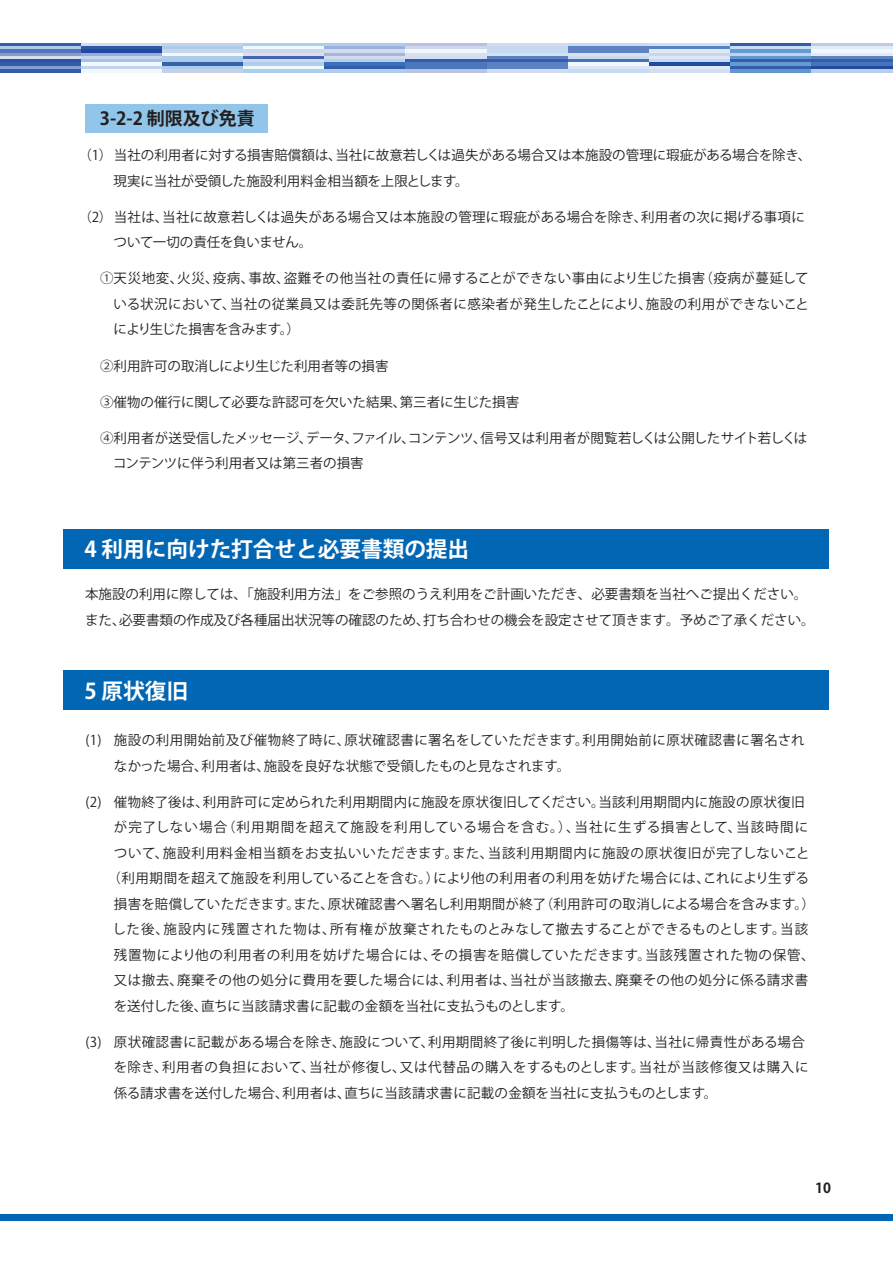
<style>
.page{position:relative;width:893px;height:1263px;background:#fff}
.page>*{position:absolute;margin:0;border:0;box-sizing:border-box;transform-origin:0 0}
.t1{font:700 21.6px "Koz Go Pr 6 N";color:#fff}
.t2{font:700 18px "Koz Go Pr 6 N";color:#231f20}
.t3{font:700 13.8px "Koz Go Pro";color:#231f20}
.t4{font:13.5px/25.5px "Koz Go Pr 6 N";letter-spacing:.01em;color:#231f20}
.t5{font:13.5px "Koz Go Pr 6 N";letter-spacing:.06em;color:#231f20}
.t6{font:13.5px/25.5px "Koz Go Pr 6 N";letter-spacing:-.01em;color:#231f20}
.t7{font:13.5px "Koz Go Pr 6 N";letter-spacing:.035em;color:#231f20}
.t8{font:13.5px "Koz Go Pr 6 N";letter-spacing:.07em;color:#231f20}
.t9{font:13.5px "Koz Go Pr 6 N";letter-spacing:.05em;color:#231f20}
</style>
<div class="page">
<div style="left:64px;top:529px;width:765px;height:39px;background:#0166b3"></div>
<div style="left:64px;top:671px;width:765px;height:39px;background:#0166b3"></div>
<div style="left:0;top:1214px;width:893px;height:6px;background:#0166b3"></div>
<hr style="left:0;top:43px;width:81px;height:3px;background:#315dab">
<hr style="left:81px;top:43px;width:81px;height:3px;background:#d2dbef">
<hr style="left:162px;top:43px;width:82px;height:3px;background:#c6d0e9">
<hr style="left:244px;top:43px;width:81px;height:3px;background:#abd0ee">
<hr style="left:325px;top:43px;width:81px;height:3px;background:#b1cdea">
<hr style="left:406px;top:43px;width:81px;height:3px;background:#b8c2e1">
<hr style="left:487px;top:43px;width:81px;height:3px;background:#d5dbef">
<hr style="left:568px;top:43px;width:81px;height:3px;background:#bfdcf2">
<hr style="left:649px;top:43px;width:82px;height:3px;background:#d4def0">
<hr style="left:731px;top:43px;width:81px;height:3px;background:#315dab">
<hr style="left:812px;top:43px;width:81px;height:3px;background:#bacee9">
<svg style="left:0;top:46px;width:81px;height:4px"></svg>
<svg style="left:81px;top:46px;width:81px;height:4px"></svg>
<svg style="left:162px;top:46px;width:82px;height:4px"></svg>
<svg style="left:244px;top:46px;width:81px;height:4px"></svg>
<svg style="left:325px;top:46px;width:81px;height:4px"></svg>
<svg style="left:406px;top:46px;width:81px;height:4px"></svg>
<hr style="left:487px;top:46px;width:81px;height:4px;background:#c7d9ef">
<hr style="left:568px;top:46px;width:81px;height:4px;background:#6081c1">
<svg style="left:649px;top:46px;width:82px;height:4px"></svg>
<svg style="left:731px;top:46px;width:81px;height:4px"></svg>
<svg style="left:812px;top:46px;width:81px;height:4px"></svg>
<hr style="left:0;top:50px;width:81px;height:3px;background:#5273b9">
<hr style="left:81px;top:50px;width:81px;height:3px;background:#22499f">
<hr style="left:162px;top:50px;width:82px;height:3px;background:#c9d5ec">
<hr style="left:244px;top:50px;width:81px;height:3px;background:#ccd8ed">
<hr style="left:325px;top:50px;width:81px;height:3px;background:#d2dbef">
<hr style="left:406px;top:50px;width:81px;height:3px;background:#eef8fd">
<hr style="left:487px;top:50px;width:81px;height:3px;background:#c3dcf2">
<hr style="left:568px;top:50px;width:81px;height:3px;background:#5d82c2">
<hr style="left:649px;top:50px;width:82px;height:3px;background:#e0e8f5">
<hr style="left:731px;top:50px;width:81px;height:3px;background:#649bd2">
<hr style="left:812px;top:50px;width:81px;height:3px;background:#eef8fd">
<hr style="left:0;top:53px;width:81px;height:3px;background:#8c97cc">
<hr style="left:81px;top:53px;width:81px;height:3px;background:#96aed9">
<hr style="left:162px;top:53px;width:82px;height:3px;background:#eef8fd">
<hr style="left:244px;top:53px;width:81px;height:3px;background:#ebd9ea">
<hr style="left:325px;top:53px;width:81px;height:3px;background:#a6b6dd">
<hr style="left:406px;top:53px;width:81px;height:3px;background:#d9dff0">
<hr style="left:487px;top:53px;width:81px;height:3px;background:#d5e1f2">
<hr style="left:568px;top:53px;width:81px;height:3px;background:#d7e2f2">
<hr style="left:649px;top:53px;width:82px;height:3px;background:#cbd5ec">
<hr style="left:731px;top:53px;width:81px;height:3px;background:#c3d1ea">
<hr style="left:812px;top:53px;width:81px;height:3px;background:#e3e9f5">
<hr style="left:0;top:56px;width:81px;height:3px;background:#d6ddef">
<hr style="left:81px;top:56px;width:81px;height:3px;background:#c8d4ec">
<hr style="left:162px;top:56px;width:82px;height:3px;background:#adccea">
<hr style="left:244px;top:56px;width:81px;height:3px;background:#4167b1">
<hr style="left:325px;top:56px;width:81px;height:3px;background:#d2dbef">
<hr style="left:406px;top:56px;width:81px;height:3px;background:#d4dcef">
<hr style="left:487px;top:56px;width:81px;height:3px;background:#5c7fc0">
<hr style="left:568px;top:56px;width:81px;height:3px;background:#ccdaef">
<hr style="left:649px;top:56px;width:82px;height:3px;background:#dde6f4">
<hr style="left:731px;top:56px;width:81px;height:3px;background:#6196cf">
<hr style="left:812px;top:56px;width:81px;height:3px;background:#5d82c2">
<hr style="left:0;top:59px;width:81px;height:4px;background:#2b51a3">
<svg style="left:81px;top:59px;width:81px;height:4px"></svg>
<svg style="left:162px;top:59px;width:82px;height:4px"></svg>
<svg style="left:244px;top:59px;width:81px;height:4px"></svg>
<svg style="left:325px;top:59px;width:81px;height:4px"></svg>
<svg style="left:406px;top:59px;width:81px;height:4px"></svg>
<svg style="left:487px;top:59px;width:81px;height:4px"></svg>
<svg style="left:568px;top:59px;width:81px;height:4px"></svg>
<svg style="left:649px;top:59px;width:82px;height:4px"></svg>
<svg style="left:731px;top:59px;width:81px;height:4px"></svg>
<svg style="left:812px;top:59px;width:81px;height:4px"></svg>
<hr style="left:0;top:63px;width:81px;height:3px;background:#325ca9">
<hr style="left:81px;top:63px;width:81px;height:3px;background:#eef8fd">
<hr style="left:162px;top:63px;width:82px;height:3px;background:#3661ad">
<hr style="left:244px;top:63px;width:81px;height:3px;background:#aeceec">
<hr style="left:325px;top:63px;width:81px;height:3px;background:#3b6fb7">
<hr style="left:406px;top:63px;width:81px;height:3px;background:#4d76bb">
<hr style="left:487px;top:63px;width:81px;height:3px;background:#5c80c1">
<hr style="left:568px;top:63px;width:81px;height:3px;background:#eef8fd">
<hr style="left:649px;top:63px;width:82px;height:3px;background:#22499f">
<hr style="left:731px;top:63px;width:81px;height:3px;background:#649bd2">
<hr style="left:812px;top:63px;width:81px;height:3px;background:#4474ba">
<hr style="left:0;top:66px;width:81px;height:3px;background:#839fd2">
<hr style="left:81px;top:66px;width:81px;height:3px;background:#c3d5ed">
<hr style="left:162px;top:66px;width:82px;height:3px;background:#aacceb">
<hr style="left:244px;top:66px;width:81px;height:3px;background:#eef8fd">
<hr style="left:325px;top:66px;width:81px;height:3px;background:#315dab">
<hr style="left:406px;top:66px;width:81px;height:3px;background:#4b77bc">
<hr style="left:487px;top:66px;width:81px;height:3px;background:#5686c5">
<hr style="left:568px;top:66px;width:81px;height:3px;background:#dce2f2">
<hr style="left:649px;top:66px;width:82px;height:3px;background:#dde6f4">
<hr style="left:731px;top:66px;width:81px;height:3px;background:#315dab">
<hr style="left:812px;top:66px;width:81px;height:3px;background:#22499f">
<hr style="left:0;top:69px;width:81px;height:4px;background:#315dab">
<hr style="left:81px;top:69px;width:81px;height:4px;background:#eef8fd">
<hr style="left:162px;top:69px;width:82px;height:4px;background:#c6d0e9">
<hr style="left:244px;top:69px;width:81px;height:4px;background:#abd0ee">
<hr style="left:325px;top:69px;width:81px;height:4px;background:#b1cdea">
<hr style="left:406px;top:69px;width:81px;height:4px;background:#b8c2e1">
<hr style="left:487px;top:69px;width:81px;height:4px;background:#d5dbef">
<hr style="left:568px;top:69px;width:81px;height:4px;background:#bfdcf2">
<hr style="left:649px;top:69px;width:82px;height:4px;background:#d4def0">
<hr style="left:731px;top:69px;width:81px;height:4px;background:#6196cf">
<hr style="left:812px;top:69px;width:81px;height:4px;background:#bacee9">
<div style="left:85px;top:104px;width:183px;height:28px;background:#92c5ea"></div>
<h2 class="t2" style="left:100px;top:108px;width:157px">3-2-2 制限及び免責</h2>
<p class="t4" style="left:114px;top:143px;width:699px;text-indent:-35px">（1） 当社の利用者に対する損害賠償額は、当社に故意若しくは過失がある場合又は本施設の管理に瑕疵がある場合を除き、現実に当社が受領した施設利用料金相当額を上限とします。</p>
<p class="t4" style="left:114px;top:205px;width:693px;text-indent:-35px">（2） 当社は、当社に故意若しくは過失がある場合又は本施設の管理に瑕疵がある場合を除き、利用者の次に掲げる事項について一切の責任を負いません。</p>
<p class="t4" style="left:114px;top:266px;width:697px;text-align:justify;text-indent:-14px">①天災地変、火災、疫病、事故、盗難その他当社の責任に帰することができない事由により生じた損害（疫病が蔓延している状況において、当社の従業員又は委託先等の関係者に感染者が発生したことにより、施設の利用ができないことにより生じた損害を含みます。）</p>
<p class="t4" style="left:100px;top:353px;width:290px">②利用許可の取消しにより生じた利用者等の損害</p>
<p class="t4" style="left:100px;top:389px;width:421px">③催物の催行に関して必要な許認可を欠いた結果、第三者に生じた損害</p>
<p class="t6" style="left:113px;top:425px;width:696px;text-indent:-13px">④利用者が送受信したメッセージ、データ、ファイル、コンテンツ、信号又は利用者が閲覧若しくは公開したサイト若しくはコンテンツに伴う利用者又は第三者の損害</p>
<h1 class="t1" style="left:84px;top:537px;width:386px">4 利用に向けた打合せと必要書類の提出</h1>
<p class="t4" style="left:85px;top:582px;width:731px">本施設の利用に際しては、「施設利用方法」をご参照のうえ利用をご計画いただき、必要書類を当社へご提出ください。また、必要書類の作成及び各種届出状況等の確認のため、打ち合わせの機会を設定させて頂きます。予めご了承ください。</p>
<h1 class="t1" style="left:84px;top:678px;width:105px">5 原状復旧</h1>
<p class="t4" style="left:114px;top:728px;width:692px;text-indent:-28px">(1) 施設の利用開始前及び催物終了時に、原状確認書に署名をしていただきます。利用開始前に原状確認書に署名されなかった場合、利用者は、施設を良好な状態で受領したものと見なされます。</p>
<p class="t4" style="left:85px;top:789px;width:721px">(2) 催物終了後は、利用許可に定められた利用期間内に施設を原状復旧してください。当該利用期間内に施設の原状復旧</p>
<p class="t8" style="left:114px;top:819px;width:696px">が完了しない場合（利用期間を超えて施設を利用している場合を含む。）、当社に生ずる損害として、当該時間に</p>
<p class="t5" style="left:114px;top:845px;width:697px">ついて、施設利用料金相当額をお支払いいただきます。また、当該利用期間内に施設の原状復旧が完了しないこと</p>
<p class="t4" style="left:107px;top:866px;width:703px">（利用期間を超えて施設を利用していることを含む。）により他の利用者の利用を妨げた場合には、これにより生ずる</p>
<p class="t4" style="left:114px;top:891px;width:702px">損害を賠償していただきます。また、原状確認書へ署名し利用期間が終了（利用許可の取消しによる場合を含みます。）</p>
<p class="t9" style="left:113px;top:921px;width:697px">した後、施設内に残置された物は、所有権が放棄されたものとみなして撤去することができるものとします。当該</p>
<p class="t5" style="left:114px;top:947px;width:702px">残置物により他の利用者の利用を妨げた場合には、その損害を賠償していただきます。当該残置された物の保管、</p>
<p class="t7" style="left:114px;top:972px;width:696px">又は撤去、廃棄その他の処分に費用を要した場合には、利用者は、当社が当該撤去、廃棄その他の処分に係る請求書</p>
<p class="t4" style="left:114px;top:993px;width:462px">を送付した後、直ちに当該請求書に記載の金額を当社に支払うものとします。</p>
<p class="t4" style="left:114px;top:1029px;width:696px;text-indent:-28px">(3) 原状確認書に記載がある場合を除き、施設について、利用期間終了後に判明した損傷等は、当社に帰責性がある場合を除き、利用者の負担において、当社が修復し、又は代替品の購入をするものとします。当社が当該修復又は購入に係る請求書を送付した場合、利用者は、直ちに当該請求書に記載の金額を当社に支払うものとします。</p>
<p class="t3" style="left:815px;top:1179px;width:17px">10</p>
</div>
